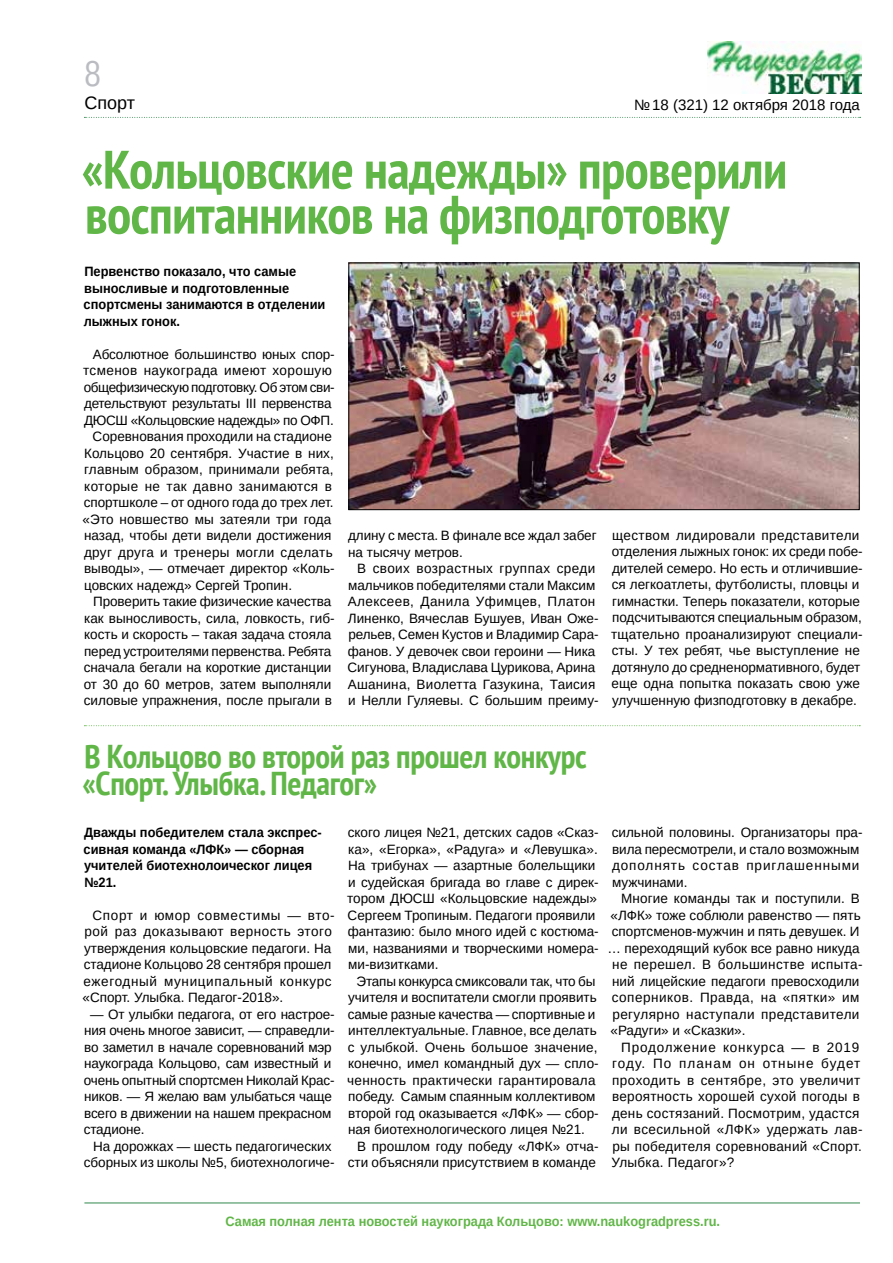
<style>
.page{position:relative;width:893px;height:1263px;background:#fff}
.page>*{position:absolute;margin:0;border:0;box-sizing:border-box;transform-origin:0 0}
.t1{font:700 condensed 54px/45px "PT Sans";letter-spacing:-.01em;color:#61b648}
.t2{font:36px "Liberation Sans Narrow";color:#babcc1}
.t3{font:700 condensed 33px/27px "PT Sans";letter-spacing:-.01em;color:#61b648}
.t4{font:18px "Liberation Sans";color:#000}
.t5{font:15px "Liberation Sans";color:#000}
.t6{font:13.5px/16.5px "Liberation Sans";color:#000}
.t7{font:700 13.5px/16.5px "Liberation Sans";color:#000;scale:.95 1}
.t8{font:13.5px "Liberation Sans";letter-spacing:.03em;color:#000}
.t9{font:13.5px "Liberation Sans";letter-spacing:.02em;color:#000}
.t10{font:700 13.5px "Liberation Sans";color:#61b648;scale:.95 1}
.t11{font:13.5px "Liberation Sans";letter-spacing:-.03em;color:#000}
.t12{font:13.5px "Liberation Sans";letter-spacing:-.02em;color:#000}
.t13{font:13.5px "Liberation Sans";letter-spacing:.035em;color:#000}
.t14{font:13.5px "Liberation Sans";letter-spacing:.025em;color:#000}
.t15{font:13.5px "Liberation Sans";letter-spacing:.04em;color:#000}
.t16{font:13.5px "Liberation Sans";letter-spacing:.08em;color:#000}
.t17{font:13.5px "Liberation Sans";letter-spacing:.06em;color:#000}
</style>
<div class="page">
<img style="left:708px;top:42px;width:153px;height:51px">
<hr style="left:84px;top:1203px;width:776px;height:1px;background:#2f874b">
<svg style="left:84px;top:117px;width:777px;height:1px"></svg>
<svg style="left:84px;top:725px;width:776px;height:1px"></svg>
<img style="left:350px;top:264px;width:508px;height:244px">
<div style="left:348px;top:262px;width:512px;height:248px;border:1px solid #000"></div>
<h2 class="t2" style="left:84px;top:53px;width:18px">8</h2>
<h3 class="t4" style="left:84px;top:92px;width:52px">Спорт</h3>
<h1 class="t1" style="left:82px;top:146px;width:707px">«Кольцовские надежды» проверили воспитанников на физподготовку</h1>
<p class="t7" style="left:84px;top:263px;width:256px">Первенство показало, что самые выносливые и подготовленные спортсмены занимаются в отделении лыжных гонок.</p>
<p class="t6" style="left:93px;top:346px;width:243px">Абсолютное большинство юных спор-</p>
<p class="t8" style="left:83px;top:362px;width:250px">тсменов наукограда имеют хорошую</p>
<p class="t11" style="left:84px;top:378px;width:252px">общефизическую подготовку. Об этом сви-</p>
<p class="t6" style="left:84px;top:395px;width:249px">детельствуют результаты III первенства</p>
<p class="t12" style="left:84px;top:411px;width:251px">ДЮСШ «Кольцовские надежды» по ОФП.</p>
<p class="t6" style="left:93px;top:428px;width:241px">Соревнования проходили на стадионе</p>
<p class="t6" style="left:84px;top:445px;width:251px">Кольцово 20 сентября. Участие в них,</p>
<p class="t6" style="left:84px;top:461px;width:251px">главным образом, принимали ребята,</p>
<p class="t8" style="left:84px;top:477px;width:249px">которые не так давно занимаются в</p>
<p class="t6" style="left:84px;top:494px;width:251px">спортшколе – от одного года до трех лет.</p>
<p class="t6" style="left:83px;top:511px;width:250px">«Это новшество мы затеяли три года</p>
<p class="t6" style="left:84px;top:527px;width:249px">назад, чтобы дети видели достижения</p>
<p class="t14" style="left:84px;top:543px;width:250px">друг друга и тренеры могли сделать</p>
<p class="t6" style="left:84px;top:560px;width:252px">выводы», — отмечает директор «Коль-</p>
<p class="t6" style="left:84px;top:577px;width:209px">цовских надежд» Сергей Тропин.</p>
<p class="t6" style="left:93px;top:593px;width:240px">Проверить такие физические качества</p>
<p class="t6" style="left:84px;top:610px;width:252px">как выносливость, сила, ловкость, гиб-</p>
<p class="t6" style="left:84px;top:626px;width:249px">кость и скорость – такая задача стояла</p>
<p class="t6" style="left:84px;top:643px;width:249px">перед устроителями первенства. Ребята</p>
<p class="t6" style="left:84px;top:659px;width:249px">сначала бегали на короткие дистанции</p>
<p class="t6" style="left:84px;top:676px;width:249px">от 30 до 60 метров, затем выполняли</p>
<p class="t6" style="left:84px;top:692px;width:250px">силовые упражнения, после прыгали в</p>
<p class="t5" style="left:634px;top:95px;width:227px">№ 18 (321) 12 октября 2018 года</p>
<p class="t6" style="left:348px;top:527px;width:250px">длину с места. В финале все ждал забег на тысячу метров.</p>
<p class="t6" style="left:348px;top:560px;width:253px;text-align:center">В своих возрастных группах среди мальчиков победителями стали Максим Алексеев, Данила Уфимцев, Платон Линенко, Вячеслав Бушуев, Иван Оже&shy;рельев, Семен Кустов и Владимир Сара&shy;фанов. У девочек свои героини — Ника Сигунова, Владислава Цурикова, Арина Ашанина, Виолетта Газукина, Таисия и Нелли Гуляевы. С большим преиму-</p>
<p class="t6" style="left:611px;top:527px;width:253px">ществом лидировали представители отделения лыжных гонок: их среди побе&shy;дителей семеро. Но есть и отличившие&shy;ся легкоатлеты, футболисты, пловцы и гимнастки. Теперь показатели, которые подсчитываются специальным образом, тщательно проанализируют специали&shy;сты. У тех ребят, чье выступление не дотянуло до средненормативного, будет еще одна попытка показать свою уже улучшенную физподготовку в декабре.</p>
<h3 class="t3" style="left:83px;top:742px;width:506px">В Кольцово во второй раз прошел конкурс «Спорт. Улыбка. Педагог»</h3>
<p class="t7" style="left:84px;top:824px;width:252px">Дважды победителем стала экспрес&shy;сивная команда «ЛФК» — сборная учителей биотехнолоическог лицея №21.</p>
<p class="t6" style="left:83px;top:907px;width:254px;text-indent:10px">Спорт и юмор совместимы — вто&shy;рой раз доказывают верность этого утверждения кольцовские педагоги. На стадионе Кольцово 28 сентября прошел ежегодный муниципальный конкурс «Спорт. Улыбка. Педагог-2018».</p>
<p class="t6" style="left:84px;top:1006px;width:252px;text-indent:6px">— От улыбки педагога, от его настрое&shy;ния очень многое зависит, — справедли&shy;во заметил в начале соревнований мэр наукограда Кольцово, сам известный и очень опытный спортсмен Николай Крас&shy;ников. — Я желаю вам улыбаться чаще всего в движении на нашем прекрасном стадионе.</p>
<p class="t6" style="left:84px;top:1138px;width:252px;text-align:center">На дорожках — шесть педагогических сборных из школы №5, биотехнологиче-</p>
<p class="t6" style="left:347px;top:824px;width:253px">ского лицея №21, детских садов «Сказ&shy;ка», «Егорка», «Радуга» и «Левушка».<br>На трибунах — азартные болельщики и судейская бригада во главе с дирек&shy;тором ДЮСШ «Кольцовские надежды» Сергеем Тропиным. Педагоги проявили фантазию: было много идей с костюма&shy;ми, названиями и творческими номера&shy;ми-визитками.</p>
<p class="t6" style="left:347px;top:973px;width:253px;text-indent:9px">Этапы конкурса смиксовали так, что бы учителя и воспитатели смогли проявить самые разные качества — спортивные и интеллектуальные. Главное, все делать с улыбкой. Очень большое значение, конечно, имел командный дух — спло&shy;ченность практически гарантировала победу. Самым спаянным коллективом второй год оказывается «ЛФК» — сбор&shy;ная биотехнологического лицея №21.</p>
<p class="t6" style="left:348px;top:1138px;width:252px;text-align:right">В прошлом году победу «ЛФК» отча&shy;сти объясняли присутствием в команде</p>
<p class="t6" style="left:612px;top:824px;width:252px">сильной половины. Организаторы пра&shy;вила пересмотрели, и стало возможным дополнять состав приглашенными мужчинами.</p>
<p class="t6" style="left:621px;top:890px;width:240px">Многие команды так и поступили. В</p>
<p class="t6" style="left:611px;top:907px;width:252px">«ЛФК» тоже соблюли равенство — пять</p>
<p class="t6" style="left:612px;top:923px;width:249px">спортсменов-мужчин и пять девушек. И</p>
<p class="t6" style="left:607px;top:940px;width:254px">… переходящий кубок все равно никуда</p>
<p class="t8" style="left:612px;top:956px;width:252px">не перешел. В большинстве испыта-</p>
<p class="t6" style="left:612px;top:973px;width:249px">ний лицейские педагоги превосходили</p>
<p class="t15" style="left:612px;top:989px;width:249px">соперников. Правда, на «пятки» им</p>
<p class="t8" style="left:612px;top:1005px;width:249px">регулярно наступали представители</p>
<p class="t6" style="left:610px;top:1022px;width:136px">«Радуги» и «Сказки».</p>
<p class="t17" style="left:621px;top:1038px;width:240px">Продолжение конкурса — в 2019</p>
<p class="t16" style="left:612px;top:1055px;width:250px">году. По планам он отныне будет</p>
<p class="t13" style="left:612px;top:1071px;width:250px">проходить в сентябре, это увеличит</p>
<p class="t9" style="left:612px;top:1088px;width:249px">вероятность хорошей сухой погоды в</p>
<p class="t9" style="left:612px;top:1104px;width:249px">день состязаний. Посмотрим, удастся</p>
<p class="t8" style="left:612px;top:1121px;width:252px">ли всесильной «ЛФК» удержать лав-</p>
<p class="t9" style="left:612px;top:1137px;width:251px">ры победителя соревнований «Спорт.</p>
<p class="t9" style="left:611px;top:1154px;width:124px">Улыбка. Педагог»?</p>
<p class="t10" style="left:225px;top:1212px;width:522px">Самая полная лента новостей наукограда Кольцово: www.naukogradpress.ru.</p>
</div>
